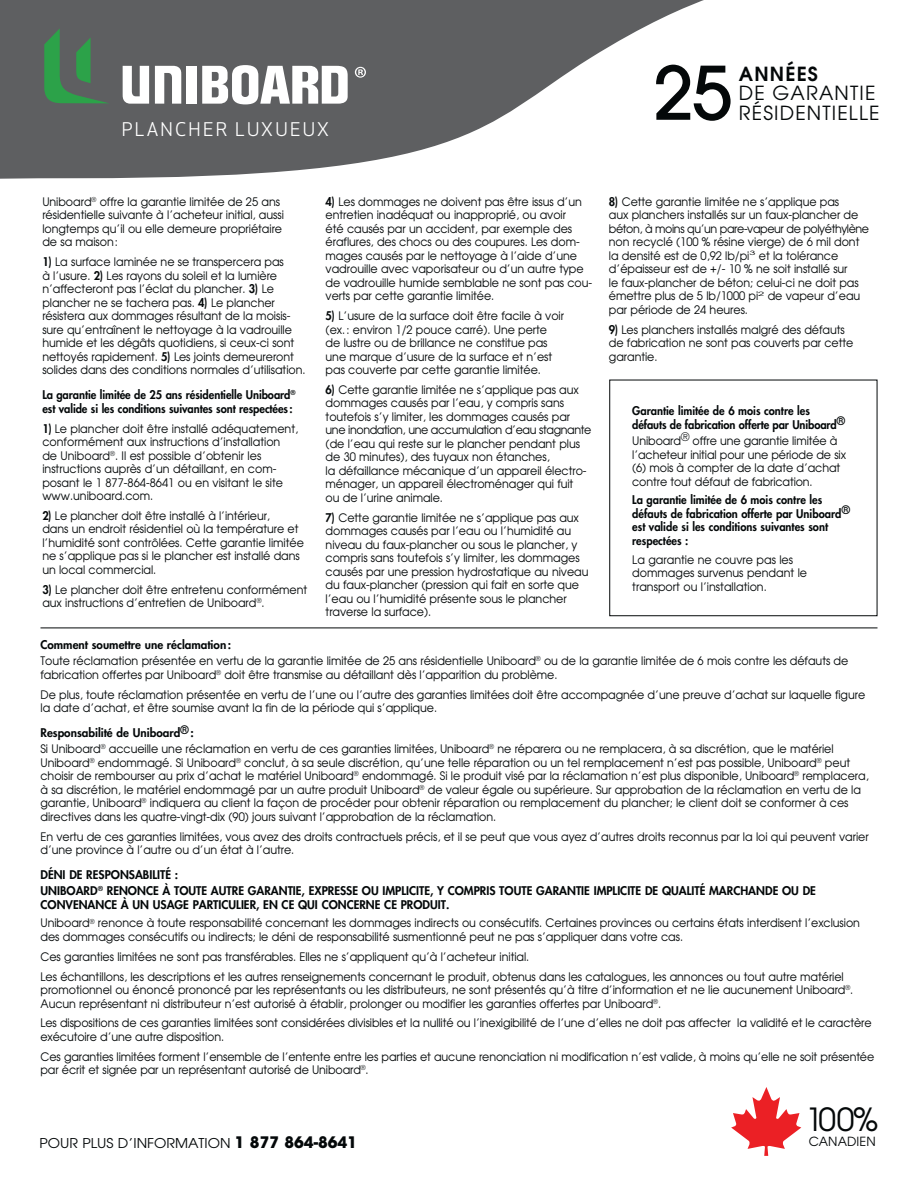
<style>
.page{position:relative;width:918px;height:1188px;background:#fff}
.page>*{position:absolute;margin:0;border:0;box-sizing:border-box;transform-origin:0 0}
.t1{font:500 73.2px "Avant Garde";color:#040809}
.t2{font:31.8px "Avant Garde";color:#040809}
.t3{font:19.35px/20.2px "Avant Garde";letter-spacing:.06em;color:#040809}
.t4{font:600 19.35px "Avant Garde";letter-spacing:.06em;color:#040809}
.t5{font:18.45px "Apex New";letter-spacing:.12em;color:#fff}
.t6{font:13.5px "Avant Garde";color:#040809;scale:1.05 1}
.t7{font:12.6px "Avant Garde";letter-spacing:.01em;color:#040809}
.t8{font:11.7px/13.5px "Avant Garde";letter-spacing:-.005em;color:#040809;scale:.95 1}
.t9{font:800 11.7px/13.5px "Futura";color:#040809;scale:.95 1}
.t10{font:800 11.7px/16px "Futura";color:#040809}
.s1{font-family:"Futura";font-weight:800}
.s2{font-weight:700;font-size:15.75px}
</style>
<div class="page">
<hr style="left:40px;top:627px;width:838px;height:1px;background:#040809">
<div style="left:609px;top:380px;width:269px;height:236px;border:1px solid #040809"></div>
<svg style="left:0;top:0;width:754px;height:432px"></svg>
<svg style="left:355px;top:67px;width:11px;height:11px"></svg>
<svg style="left:202px;top:65px;width:146px;height:39px"></svg>
<div style="left:187px;top:66px;width:10px;height:38px;background:#fff"></div>
<svg style="left:155px;top:66px;width:26px;height:38px"></svg>
<svg style="left:123px;top:66px;width:26px;height:38px"></svg>
<svg style="left:44px;top:28px;width:66px;height:75px;background:#4b7758"></svg>
<svg style="left:731px;top:1087px;width:70px;height:69px"></svg>
<h3 class="t5" style="left:122px;top:119px;width:209px">PLANCHER LUXUEUX</h3>
<h1 class="t1" style="left:653px;top:66px;width:81px">25</h1>
<h3 class="t4" style="left:739px;top:67px;width:81px">ANNÉES</h3>
<h3 class="t3" style="left:739px;top:84px;width:142px">DE GARANTIE<br>RÉSIDENTIELLE</h3>
<p class="t8" style="left:42px;top:196px;width:256px">Uniboard<sup>®</sup> offre la garantie limitée de 25 ans résidentielle suivante à l’acheteur initial, aussi longtemps qu’il ou elle demeure propriétaire de sa maison:</p>
<p class="t8" style="left:42px;top:256px;width:279px"><span class="s1">1)</span> La surface laminée ne se transpercera pas<br>à l’usure. <span class="s1">2)</span> Les rayons du soleil et la lumière n’affecteront pas l’éclat du plancher. <span class="s1">3)</span> Le plancher ne se tachera pas. <span class="s1">4)</span> Le plancher résistera aux dommages résultant de la moisis&shy;sure qu’entraînent le nettoyage à la vadrouille humide et les dégâts quotidiens, si ceux-ci sont nettoyés rapidement. <span class="s1">5)</span> Les joints demeureront solides dans des conditions normales d’utilisation.</p>
<p class="t9" style="left:42px;top:389px;width:268px">La garantie limitée de 25 ans résidentielle Uniboard<sup>® </sup>est valide si les conditions suivantes sont respectées :</p>
<p class="t8" style="left:42px;top:423px;width:271px"><span class="s1">1)</span> Le plancher doit être installé adéquatement, conformément aux instructions d’installation<br>de Uniboard<sup>®</sup>. Il est possible d’obtenir les instructions auprès d’un détaillant, en com&shy;posant le 1 877-864-8641 ou en visitant le site www.uniboard.com.</p>
<p class="t8" style="left:42px;top:510px;width:277px"><span class="s1">2)</span> Le plancher doit être installé à l’intérieur,<br>dans un endroit résidentiel où la température et l’humidité sont contrôlées. Cette garantie limitée ne s’applique pas si le plancher est installé dans un local commercial.</p>
<p class="t8" style="left:42px;top:584px;width:280px"><span class="s1">3)</span> Le plancher doit être entretenu conformément aux instructions d’entretien de Uniboard<sup>®</sup>.</p>
<p class="t8" style="left:326px;top:196px;width:282px"><span class="s1">4)</span> Les dommages ne doivent pas être issus d’un entretien inadéquat ou inapproprié, ou avoir<br>été causés par un accident, par exemple des éraflures, des chocs ou des coupures. Les dom&shy;mages causés par le nettoyage à l’aide d’une vadrouille avec vaporisateur ou d’un autre type de vadrouille humide semblable ne sont pas cou&shy;verts par cette garantie limitée.</p>
<p class="t8" style="left:326px;top:310px;width:253px"><span class="s1">5)</span> L’usure de la surface doit être facile à voir (ex. : environ 1/2 pouce carré). Une perte de lustre ou de brillance ne constitue pas une marque d’usure de la surface et n’est pas couverte par cette garantie limitée.</p>
<p class="t8" style="left:326px;top:384px;width:281px"><span class="s1">6)</span> Cette garantie limitée ne s’applique pas aux dommages causés par l’eau, y compris sans toutefois s’y limiter, les dommages causés par une inondation, une accumulation d’eau stagnante (de l’eau qui reste sur le plancher pendant plus de 30 minutes), des tuyaux non étanches,<br>la défaillance mécanique d’un appareil électro&shy;ménager, un appareil électroménager qui fuit<br>ou de l’urine animale.</p>
<p class="t8" style="left:326px;top:512px;width:278px"><span class="s1">7)</span> Cette garantie limitée ne s’applique pas aux dommages causés par l’eau ou l’humidité au niveau du faux-plancher ou sous le plancher, y compris sans toutefois s’y limiter, les dommages causés par une pression hydrostatique au niveau du faux-plancher (pression qui fait en sorte que l’eau ou l’humidité présente sous le plancher traverse la surface).</p>
<p class="t8" style="left:609px;top:196px;width:275px"><span class="s1">8)</span> Cette garantie limitée ne s’applique pas<br>aux planchers installés sur un faux-plancher de béton, à moins qu’un pare-vapeur de polyéthylène non recyclé (100 % résine vierge) de 6 mil dont la densité est de 0,92 lb/pi<sup>3</sup> et la tolérance d’épaisseur est de +/- 10 % ne soit installé sur<br>le faux-plancher de béton; celui-ci ne doit pas émettre plus de 5 lb/1000 pi<sup>2</sup> de vapeur d’eau par période de 24 heures.</p>
<p class="t8" style="left:609px;top:324px;width:259px"><span class="s1">9)</span> Les planchers installés malgré des défauts de fabrication ne sont pas couverts par cette garantie.</p>
<p class="t9" style="left:632px;top:405px;width:226px">Garantie limitée de 6 mois contre les défauts de fabrication offerte par Uniboard<sup>®</sup></p>
<p class="t8" style="left:632px;top:435px;width:227px">Uniboard® offre une garantie limitée à l’acheteur initial pour une période de six (6) mois à compter de la date d’achat contre tout défaut de fabrication.</p>
<p class="t9" style="left:632px;top:494px;width:231px">La garantie limitée de 6 mois contre les défauts de fabrication offerte par Uniboard<sup>® </sup>est valide si les conditions suivantes sont respectées :</p>
<p class="t8" style="left:632px;top:554px;width:186px">La garantie ne couvre pas les dommages survenus pendant le transport ou l’installation.</p>
<p class="t10" style="left:41px;top:638px;width:192px">Comment soumettre une réclamation :</p>
<p class="t8" style="left:40px;top:655px;width:852px">Toute réclamation présentée en vertu de la garantie limitée de 25 ans résidentielle Uniboard<sup>®</sup> ou de la garantie limitée de 6 mois contre les défauts de fabrication offertes par Uniboard<sup>®</sup> doit être transmise au détaillant dès l’apparition du problème.</p>
<p class="t8" style="left:41px;top:689px;width:870px">De plus, toute réclamation présentée en vertu de l’une ou l’autre des garanties limitées doit être accompagnée d’une preuve d’achat sur laquelle figure la date d’achat, et être soumise avant la fin de la période qui s’applique.</p>
<p class="t10" style="left:41px;top:726px;width:155px">Responsabilité de Uniboard<sup>®</sup> :</p>
<p class="t8" style="left:40px;top:743px;width:873px">Si Uniboard<sup>®</sup> accueille une réclamation en vertu de ces garanties limitées, Uniboard<sup>®</sup> ne réparera ou ne remplacera, à sa discrétion, que le matériel Uniboard<sup>®</sup> endommagé. Si Uniboard<sup>®</sup> conclut, à sa seule discrétion, qu’une telle réparation ou un tel remplacement n’est pas possible, Uniboard<sup>®</sup> peut choisir de rembourser au prix d’achat le matériel Uniboard<sup>®</sup> endommagé. Si le produit visé par la réclamation n’est plus disponible, Uniboard<sup>®</sup> remplacera, à sa discrétion, le matériel endommagé par un autre produit Uniboard<sup>®</sup> de valeur égale ou supérieure. Sur approbation de la réclamation en vertu de la garantie, Uniboard<sup>®</sup> indiquera au client la façon de procéder pour obtenir réparation ou remplacement du plancher; le client doit se conformer à ces directives dans les quatre-vingt-dix (90) jours suivant l’approbation de la réclamation.</p>
<p class="t8" style="left:41px;top:831px;width:873px">En vertu de ces garanties limitées, vous avez des droits contractuels précis, et il se peut que vous ayez d’autres droits reconnus par la loi qui peuvent varier d’une province à l’autre ou d’un état à l’autre.</p>
<p class="t10" style="left:41px;top:868px;width:777px">DÉNI DE RESPONSABILITÉ :<br>UNIBOARD<sup>®</sup> RENONCE À TOUTE AUTRE GARANTIE, EXPRESSE OU IMPLICITE, Y COMPRIS TOUTE GARANTIE IMPLICITE DE QUALITÉ MARCHANDE OU DE</p>
<p class="t10" style="left:41px;top:897px;width:411px">CONVENANCE À UN USAGE PARTICULIER, EN CE QUI CONCERNE CE PRODUIT.</p>
<p class="t8" style="left:41px;top:918px;width:864px">Uniboard<sup>®</sup> renonce à toute responsabilité concernant les dommages indirects ou consécutifs. Certaines provinces ou certains états interdisent l’exclusion des dommages consécutifs ou indirects; le déni de responsabilité susmentionné peut ne pas s’appliquer dans votre cas.</p>
<p class="t8" style="left:41px;top:948px;width:847px;line-height:19.8px">Ces garanties limitées ne sont pas transférables. Elles ne s’appliquent qu’à l’acheteur initial.<br>Les échantillons, les descriptions et les autres renseignements concernant le produit, obtenus dans les catalogues, les annonces ou tout autre matériel</p>
<p class="t8" style="left:41px;top:984px;width:857px">promotionnel ou énoncé prononcé par les représentants ou les distributeurs, ne sont présentés qu’à titre d’information et ne lie aucunement Uniboard<sup>®</sup>.<br>Aucun représentant ni distributeur n’est autorisé à établir, prolonger ou modifier les garanties offertes par Uniboard<sup>®</sup>.</p>
<p class="t8" style="left:41px;top:1018px;width:876px">Les dispositions de ces garanties limitées sont considérées divisibles et la nullité ou l’inexigibilité de l’une d’elles ne doit pas affecter la validité et le caractère exécutoire d’une autre disposition.</p>
<p class="t8" style="left:41px;top:1051px;width:879px">Ces garanties limitées forment l’ensemble de l’entente entre les parties et aucune renonciation ni modification n’est valide, à moins qu’elle ne soit présentée par écrit et signée par un représentant autorisé de Uniboard<sup>®</sup>.</p>
<p class="t6" style="left:39px;top:1138px;width:304px">POUR PLUS D’INFORMATION <span class="s2">1 877 864-8641</span></p>
<h2 class="t2" style="left:805px;top:1108px;width:74px">100%</h2>
<p class="t7" style="left:809px;top:1137px;width:68px">CANADIEN</p>
</div>
